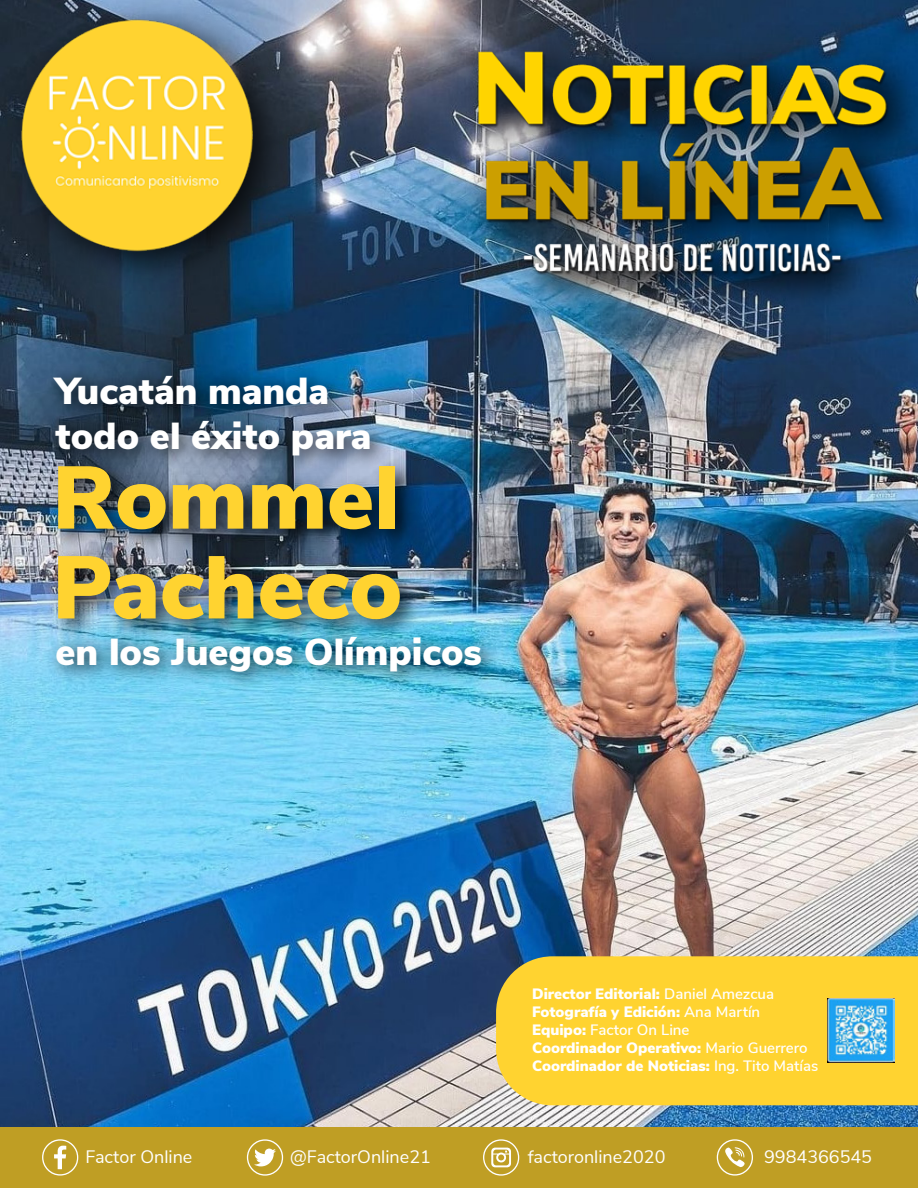
<style>
.page{position:relative;width:918px;height:1188px;background:#fff}
.page>*{position:absolute;margin:0;border:0;box-sizing:border-box;transform-origin:0 0}
.t1{font:900 88.5px/89.8px "Nunito Sans";color:#ffd330}
.t2{font:900 37.5px/45px "Nunito Sans";color:#fff}
.t3{font:18px "Nunito Sans";color:#fff}
.t4{font:900 15px/18px "Nunito Sans";color:#fff}
.s1{font-weight:600}
</style>
<div class="page">
<div style="left:0;top:1127px;width:918px;height:61px;background:#bf9e24"></div>
<img style="left:0;top:0;width:918px;height:1160px">
<div style="left:496px;top:956px;width:422px;height:149px;background:#ffd330"></div>
<img style="left:828px;top:999px;width:66px;height:64px">
<svg style="left:42px;top:1139px;width:36px;height:37px"></svg>
<svg style="left:247px;top:1139px;width:36px;height:37px"></svg>
<svg style="left:483px;top:1139px;width:36px;height:37px"></svg>
<svg style="left:717px;top:1139px;width:36px;height:37px"></svg>
<img style="left:38px;top:438px;width:396px;height:176px">
<img style="left:34px;top:352px;width:365px;height:136px">
<img style="left:38px;top:614px;width:472px;height:91px">
<h2 class="t2" style="left:56px;top:367px;width:317px">Yucatán manda todo el éxito para</h2>
<h1 class="t1" style="left:53px;top:450px;width:351px">Rommel<br>Pacheco</h1>
<h2 class="t2" style="left:56px;top:628px;width:428px">en los Juegos Olímpicos</h2>
<p class="t4" style="left:532px;top:984px;width:288px">Director Editorial: <span class="s1">Daniel Amezcua </span>Fotografía y Edición: <span class="s1">Ana Martín<br></span>Equipo: <span class="s1">Factor On Line<br></span>Coordinador Operativo: <span class="s1">Mario Guerrero </span>Coordinador de Noticias: <span class="s1">Ing. Tito Matías</span></p>
<p class="t3" style="left:85px;top:1144px;width:109px">Factor Online</p>
<p class="t3" style="left:290px;top:1144px;width:142px">@FactorOnline21</p>
<p class="t3" style="left:528px;top:1144px;width:139px">factoronline2020</p>
<p class="t3" style="left:764px;top:1144px;width:109px">9984366545</p>
</div>
